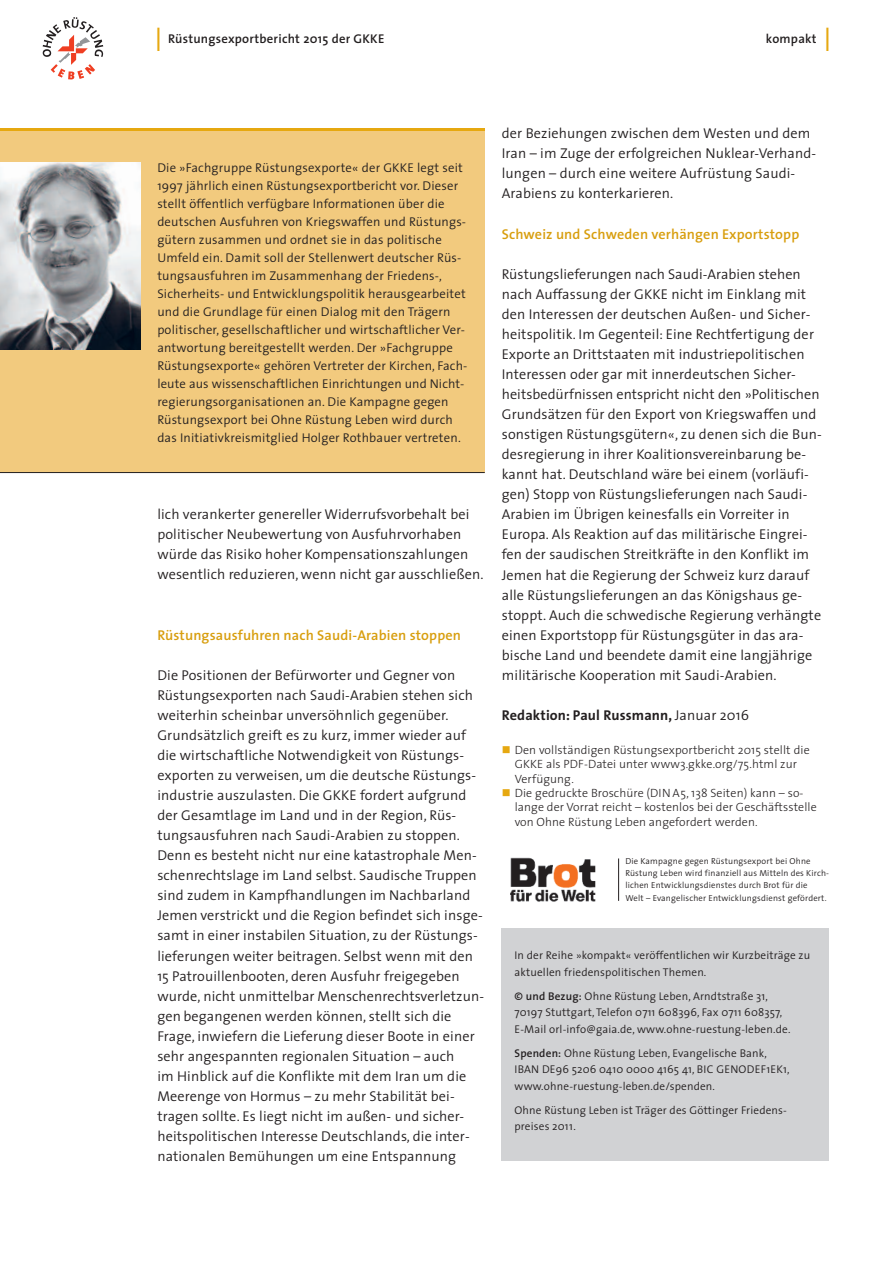
<style>
.page{position:relative;width:893px;height:1263px;background:#fff}
.page>*{position:absolute;margin:0;border:0;box-sizing:border-box;transform-origin:0 0}
.t1{font:300 31.95px "The Sans";color:#e6a810}
.t2{font:300 14.25px/20.1px "The Sans";letter-spacing:.01em;color:#231f20}
.t3{font:600 14.25px "The Sans";letter-spacing:.01em;color:#d89e0e}
.t4{font:700 14.25px "The Sans";letter-spacing:.01em;color:#231f20}
.t5{font:300 12.75px/18px "The Sans";letter-spacing:.015em;color:#231f20}
.t6{font:600 12.75px "The Sans";letter-spacing:.02em;color:#231f20}
.t7{font:300 12px/14.2px "The Sans";letter-spacing:.01em;color:#231f20}
.t8{font:300 11.25px/16.5px "The Sans";letter-spacing:.015em;color:#231f20}
.t9{font:300 8.7px/12.1px "The Sans";letter-spacing:.02em;color:#231f20}
.s1{font-weight:300}
.s2{color:#e6a810}
.s3{font-weight:600}
</style>
<div class="page">
<div style="left:0;top:128px;width:485px;height:344px;background:#f2ca7e"></div>
<div style="left:502px;top:928px;width:327px;height:232px;background:#d1d2d4"></div>
<svg style="left:43px;top:17px;width:60px;height:62px"></svg>
<img style="left:510px;top:857px;width:85px;height:45px">
<hr style="left:618px;top:858px;width:1px;height:43px;background:#231f20">
<hr style="left:0;top:128px;width:485px;height:3px;background:#e6a810">
<hr style="left:0;top:472px;width:485px;height:1px;background:#231f20">
<img style="left:0;top:163px;width:140px;height:187px">
<h1 class="t1" style="left:155px;top:28px;width:10px">l</h1>
<p class="t6" style="left:168px;top:34px;width:218px">Rüstungsexportbericht 2015 der GKKE</p>
<p class="t6" style="left:766px;top:34px;width:52px">kompakt</p>
<h1 class="t1" style="left:823px;top:28px;width:10px">l</h1>
<p class="t5" style="left:157px;top:160px;width:312px">Die »Fachgruppe Rüstungsexporte« der GKKE legt seit 1997 jährlich einen Rüstungsexportbericht vor. Dieser stellt öffentlich verfügbare Informationen über die deutschen Ausfuhren von Kriegswaffen und Rüstungs&shy;gütern zusammen und ordnet sie in das politische Umfeld ein. Damit soll der Stellenwert deutscher Rüs&shy;tungsausfuhren im Zusammenhang der Friedens-, Sicherheits- und Entwicklungspolitik herausgearbeitet und die Grundlage für einen Dialog mit den Trägern politischer, gesellschaftlicher und wirtschaftlicher Ver&shy;antwortung bereitgestellt werden. Der »Fachgruppe Rüstungsexporte« gehören Vertreter der Kirchen, Fach&shy;leute aus wissenschaftlichen Einrichtungen und Nicht&shy;regierungsorganisationen an. Die Kampagne gegen Rüstungsexport bei Ohne Rüstung Leben wird durch das Initiativkreismitglied Holger Rothbauer vertreten.</p>
<p class="t2" style="left:157px;top:506px;width:328px">lich verankerter genereller Widerrufsvorbehalt bei politischer Neubewertung von Ausfuhrvorhaben würde das Risiko hoher Kompensationszahlungen wesentlich reduzieren, wenn nicht gar ausschließen.</p>
<p class="t3" style="left:157px;top:629px;width:305px">Rüstungsausfuhren nach Saudi-Arabien stoppen</p>
<p class="t2" style="left:157px;top:667px;width:328px">Die Positionen der Befürworter und Gegner von Rüstungsexporten nach Saudi-Arabien stehen sich weiterhin scheinbar unversöhnlich gegenüber.<br>Grundsätzlich greift es zu kurz, immer wieder auf die wirtschaftliche Notwendigkeit von Rüstungs&shy;exporten zu verweisen, um die deutsche Rüstungs&shy;industrie auszulasten. Die GKKE fordert aufgrund der Gesamtlage im Land und in der Region, Rüs&shy;tungsausfuhren nach Saudi-Arabien zu stoppen.<br>Denn es besteht nicht nur eine katastrophale Men&shy;schenrechtslage im Land selbst. Saudische Truppen sind zudem in Kampfhandlungen im Nachbarland Jemen verstrickt und die Region befindet sich insge&shy;samt in einer instabilen Situation, zu der Rüstungs&shy;lieferungen weiter beitragen. Selbst wenn mit den 15 Patrouillenbooten, deren Ausfuhr freigegeben wurde, nicht unmittelbar Menschenrechtsverletzun&shy;gen begangenen werden können, stellt sich die Frage, inwiefern die Lieferung dieser Boote in einer sehr angespannten regionalen Situation – auch<br>im Hinblick auf die Konflikte mit dem Iran um die Meerenge von Hormus – zu mehr Stabilität bei&shy;tragen sollte. Es liegt nicht im außen- und sicher&shy;heitspolitischen Interesse Deutschlands, die inter&shy;nationalen Bemühungen um eine Entspannung</p>
<p class="t2" style="left:502px;top:125px;width:316px">der Beziehungen zwischen dem Westen und dem Iran – im Zuge der erfolgreichen Nuklear-Verhand&shy;lungen – durch eine weitere Aufrüstung Saudi-Arabiens zu konterkarieren.</p>
<p class="t3" style="left:502px;top:228px;width:299px">Schweiz und Schweden verhängen Exportstopp</p>
<p class="t2" style="left:502px;top:266px;width:321px">Rüstungslieferungen nach Saudi-Arabien stehen nach Auffassung der GKKE nicht im Einklang mit den Interessen der deutschen Außen- und Sicher&shy;heitspolitik. Im Gegenteil: Eine Rechtfertigung der Exporte an Drittstaaten mit industriepolitischen Interessen oder gar mit innerdeutschen Sicher&shy;heitsbedürfnissen entspricht nicht den »Politischen Grundsätzen für den Export von Kriegswaffen und sonstigen Rüstungsgütern«, zu denen sich die Bun&shy;desregierung in ihrer Koalitionsvereinbarung be&shy;kannt hat. Deutschland wäre bei einem (vorläufi&shy;gen) Stopp von Rüstungslieferungen nach Saudi-Arabien im Übrigen keinesfalls ein Vorreiter in Europa. Als Reaktion auf das militärische Eingrei&shy;fen der saudischen Streitkräfte in den Konflikt im Jemen hat die Regierung der Schweiz kurz darauf alle Rüstungslieferungen an das Königshaus ge&shy;stoppt. Auch die schwedische Regierung verhängte einen Exportstopp für Rüstungsgüter in das ara&shy;bische Land und beendete damit eine langjährige militärische Kooperation mit Saudi-Arabien.</p>
<p class="t4" style="left:502px;top:709px;width:249px">Redaktion: Paul Russmann, <span class="s1">Januar 2016</span></p>
<p class="t7" style="left:515px;top:744px;width:296px;text-indent:-13px"><span class="s2">■</span> Den vollständigen Rüstungsexportbericht 2015 stellt die<br>GKKE als PDF-Datei unter www3.gkke.org/75.html zur<br>Verfügung.</p>
<p class="t7" style="left:515px;top:787px;width:304px;text-indent:-13px"><span class="s2">■</span> Die gedruckte Broschüre (DINA5, 138 Seiten) kann – so&shy;lange der Vorrat reicht – kostenlos bei der Geschäftsstelle von Ohne Rüstung Leben angefordert werden.</p>
<p class="t9" style="left:625px;top:856px;width:205px">Die Kampagne gegen Rüstungsexport bei Ohne Rüstung Leben wird finanziell aus Mitteln des Kirch&shy;lichen Entwicklungsdienstes durch Brot für die<br>Welt – Evangelischer Entwicklungsdienst gefördert.</p>
<p class="t8" style="left:514px;top:948px;width:297px">In der Reihe »kompakt« veröffentlichen wir Kurzbeiträge zu aktuellen friedenspolitischen Themen.</p>
<p class="t8" style="left:514px;top:989px;width:277px"><span class="s3">© und Bezug:</span> Ohne Rüstung Leben, Arndtstraße 31,<br>70197 Stuttgart, Telefon 0711 608396, Fax 0711 608357,<br>E-Mail orl-info@gaia.de, www.ohne-ruestung-leben.de.</p>
<p class="t8" style="left:514px;top:1046px;width:277px"><span class="s3">Spenden:</span> Ohne Rüstung Leben, Evangelische Bank,<br>IBAN DE96 5206 0410 0000 4165 41, BIC GENODEF1EK1, www.ohne-ruestung-leben.de/spenden.</p>
<p class="t8" style="left:514px;top:1103px;width:274px">Ohne Rüstung Leben ist Träger des Göttinger Friedens&shy;preises 2011.</p>
</div>
